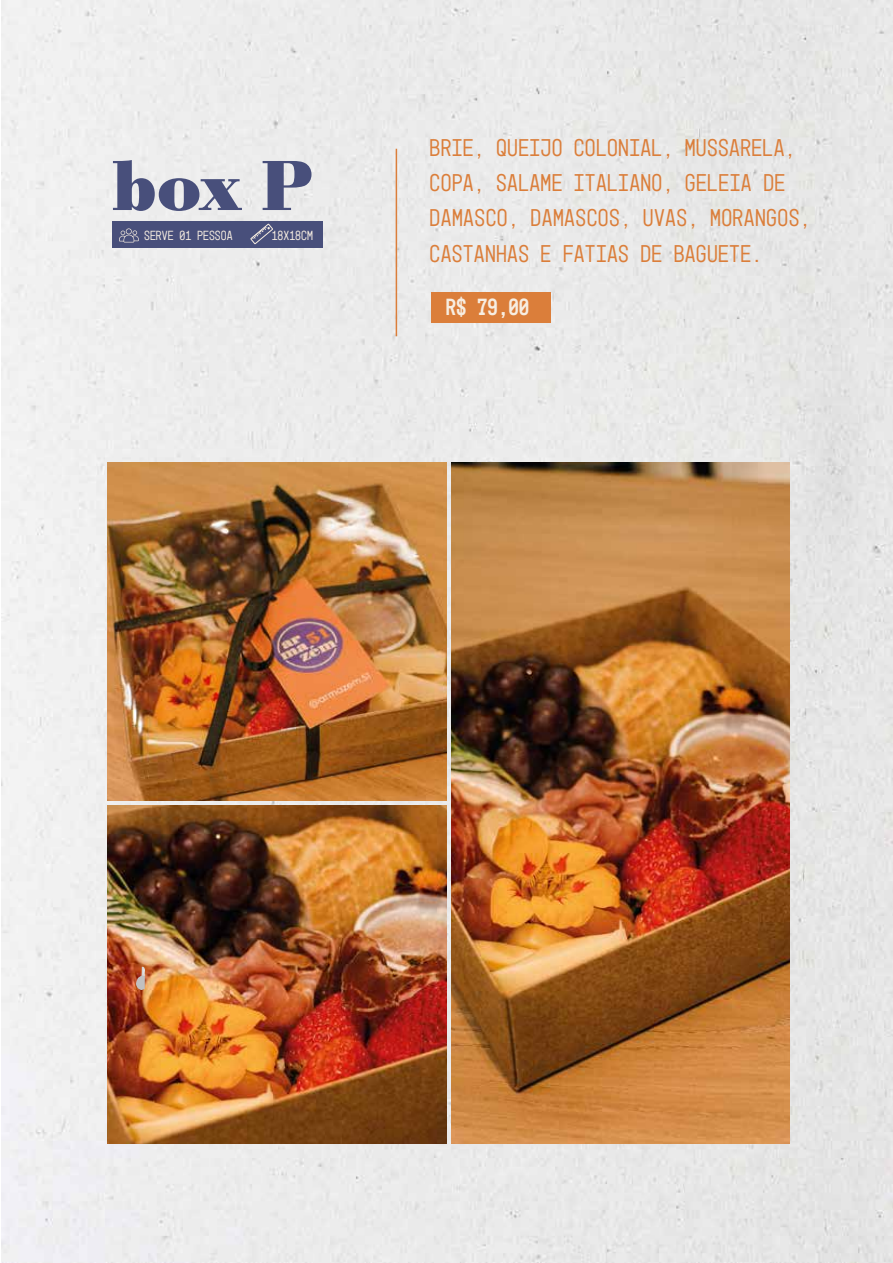
<style>
.page{position:relative;width:893px;height:1263px;background:#fff}
.page>*{position:absolute;margin:0;border:0;box-sizing:border-box;transform-origin:0 0}
.t1{font:700 73.5px "Bodoni URW";color:#484f7b}
.t2{font:300 24.6px/35.2px "Mono 45 Headline";letter-spacing:.01em;color:#db7e3a}
.t3{font:23.7px "Mono 45 Headline";color:#f7eee2}
.t4{font:300 13.35px "Mono 45 Headline";color:#f7eee2}
</style>
<div class="page">
<img style="left:2px;top:0;width:891px;height:1263px">
<div style="left:112px;top:221px;width:211px;height:27px;background:#484f7b"></div>
<svg style="left:119px;top:228px;width:20px;height:14px"></svg>
<svg style="left:250px;top:224px;width:23px;height:20px"></svg>
<div style="left:431px;top:292px;width:119px;height:31px;background:#db7e3a"></div>
<hr style="left:396px;top:149px;width:1px;height:187px;background:#db7e3a">
<img style="left:108px;top:462px;width:338px;height:338px">
<img style="left:108px;top:805px;width:338px;height:338px">
<img style="left:451px;top:462px;width:339px;height:681px">
<svg style="left:136px;top:967px;width:10px;height:23px"></svg>
<h1 class="t1" style="left:112px;top:143px;width:202px">box P</h1>
<p class="t4" style="left:144px;top:227px;width:90px">SERVE 01 PESSOA</p>
<p class="t4" style="left:272px;top:227px;width:43px">18X18CM</p>
<p class="t2" style="left:430px;top:130px;width:383px">BRIE, QUEIJO COLONIAL, MUSSARELA, COPA, SALAME ITALIANO, GELEIA DE DAMASCO, DAMASCOS, UVAS, MORANGOS, CASTANHAS E FATIAS DE BAGUETE.</p>
<p class="t3" style="left:446px;top:293px;width:85px">R$ 79,00</p>
</div>
